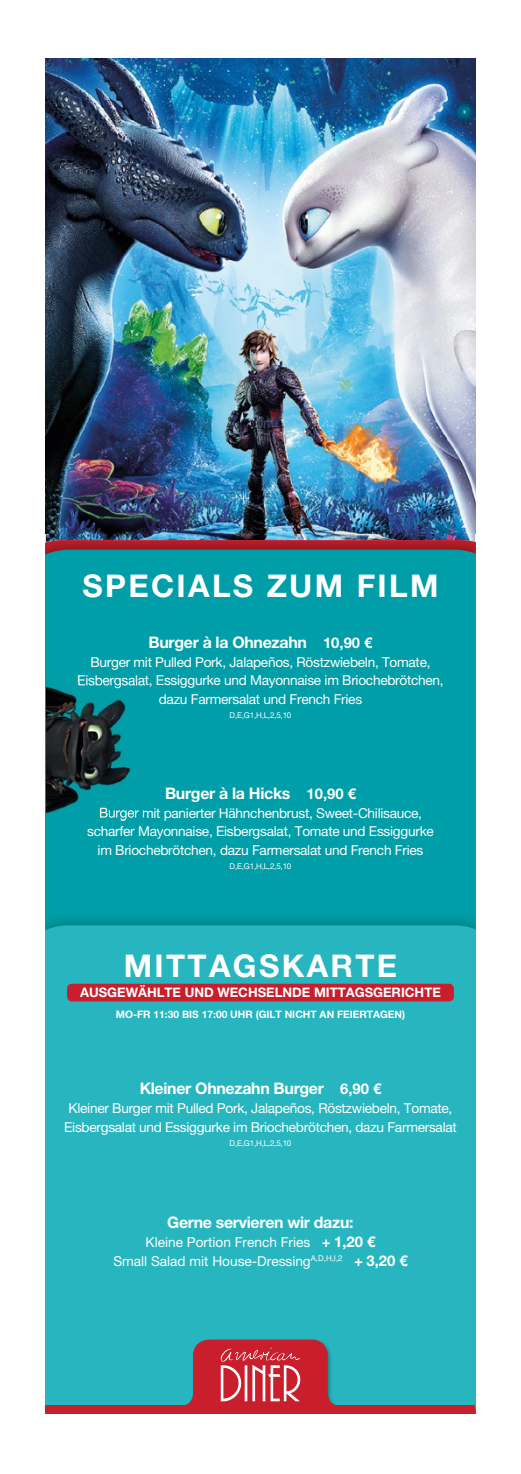
<style>
.page{position:relative;width:521px;height:1474px;background:#fff}
.page>*{position:absolute;margin:0;border:0;box-sizing:border-box;transform-origin:0 0}
.t1{font:700 31.32px "Helvetica Neue LT Pro";letter-spacing:.075em;color:#fff}
.t2{font:700 15.92px "Helvetica Neue LT Pro";letter-spacing:-.02em;color:#fff}
.t3{font:13.65px/18.7px "Helvetica Neue LT Pro";letter-spacing:-.02em;color:#fff;text-align:center}
.t4{font:13.65px/18.7px "Helvetica Neue LT Pro";color:#fff;text-align:center}
.t5{font:700 13.12px "Helvetica Neue LT Pro";color:#fff}
.t6{font:700 10.33px "Helvetica Neue LT Pro";color:#fff}
.t7{font:8.05px "Helvetica Neue LT Pro";letter-spacing:-.02em;color:#fff}
.s1{font-size:14.88px}
.s2{font-weight:700;font-size:14.88px}
</style>
<div class="page">
<img style="left:46px;top:58px;width:429px;height:482px">
<img style="left:46px;top:540px;width:429px;height:9px">
<div style="left:46px;top:549px;width:429px;height:360px;background:#009ea8"></div>
<img style="left:46px;top:909px;width:13px;height:16px">
<img style="left:59px;top:909px;width:416px;height:16px">
<div style="left:46px;top:925px;width:429px;height:413px;background:#27b6c0"></div>
<div style="left:46px;top:1338px;width:429px;height:67px;background:#27b6c0"></div>
<div style="left:46px;top:1405px;width:429px;height:8px;background:#c91e2b"></div>
<svg style="left:181px;top:1339px;width:159px;height:66px;background:#b34e59"></svg>
<div style="left:67px;top:983px;width:387px;height:18px;background:#c91e2b;border-radius:5px"></div>
<img style="left:46px;top:682px;width:80px;height:137px">
<div style="left:126px;top:688px;width:18px;height:119px;background:#009ea8"></div>
<img style="left:78px;top:682px;width:66px;height:6px">
<img style="left:100px;top:807px;width:44px;height:12px">
<h1 class="t1" style="left:82px;top:566px;width:357px">SPECIALS ZUM FILM</h1>
<p class="t2" style="left:148px;top:632px;width:225px">Burger à la Ohnezahn <span class="s1">10,90 €</span></p>
<p class="t3" style="left:77px;top:652px;width:368px">Burger mit Pulled Pork, Jalapeños, Röstzwiebeln, Tomate,<br>Eisbergsalat, Essiggurke und Mayonnaise im Briochebrötchen, dazu Farmersalat und French Fries</p>
<p class="t7" style="left:230px;top:710px;width:63px">D,E,G1,H,L,2,5,10</p>
<p class="t2" style="left:165px;top:783px;width:192px">Burger à la Hicks <span class="s1">10,90 €</span></p>
<p class="t3" style="left:87px;top:803px;width:348px">Burger mit panierter Hähnchenbrust, Sweet-Chilisauce, scharfer Mayonnaise, Eisbergsalat, Tomate und Essiggurke im Briochebrötchen, dazu Farmersalat und French Fries</p>
<p class="t7" style="left:230px;top:861px;width:63px">D,E,G1,H,L,2,5,10</p>
<h1 class="t1" style="left:124px;top:946px;width:275px">MITTAGSKARTE</h1>
<p class="t5" style="left:80px;top:984px;width:362px">AUSGEWÄHLTE UND WECHSELNDE MITTAGSGERICHTE</p>
<p class="t6" style="left:116px;top:1008px;width:291px">MO-FR 11:30 BIS 17:00 UHR (GILT NICHT AN FEIERTAGEN)</p>
<p class="t2" style="left:140px;top:1078px;width:243px">Kleiner Ohnezahn Burger <span class="s1">6,90 €</span></p>
<p class="t3" style="left:64px;top:1098px;width:394px">Kleiner Burger mit Pulled Pork, Jalapeños, Röstzwiebeln, Tomate,<br>Eisbergsalat und Essiggurke im Briochebrötchen, dazu Farmersalat</p>
<p class="t7" style="left:230px;top:1138px;width:63px">D,E,G1,H,L,2,5,10</p>
<p class="t2" style="left:167px;top:1212px;width:188px">Gerne servieren wir dazu:</p>
<p class="t4" style="left:113px;top:1232px;width:296px">Kleine Portion French Fries <span class="s2">+ 1,20 €<br></span>Small Salad mit House-Dressing<sup>A,D,H,I,2</sup> <span class="s2">+ 3,20 €</span></p>
</div>
